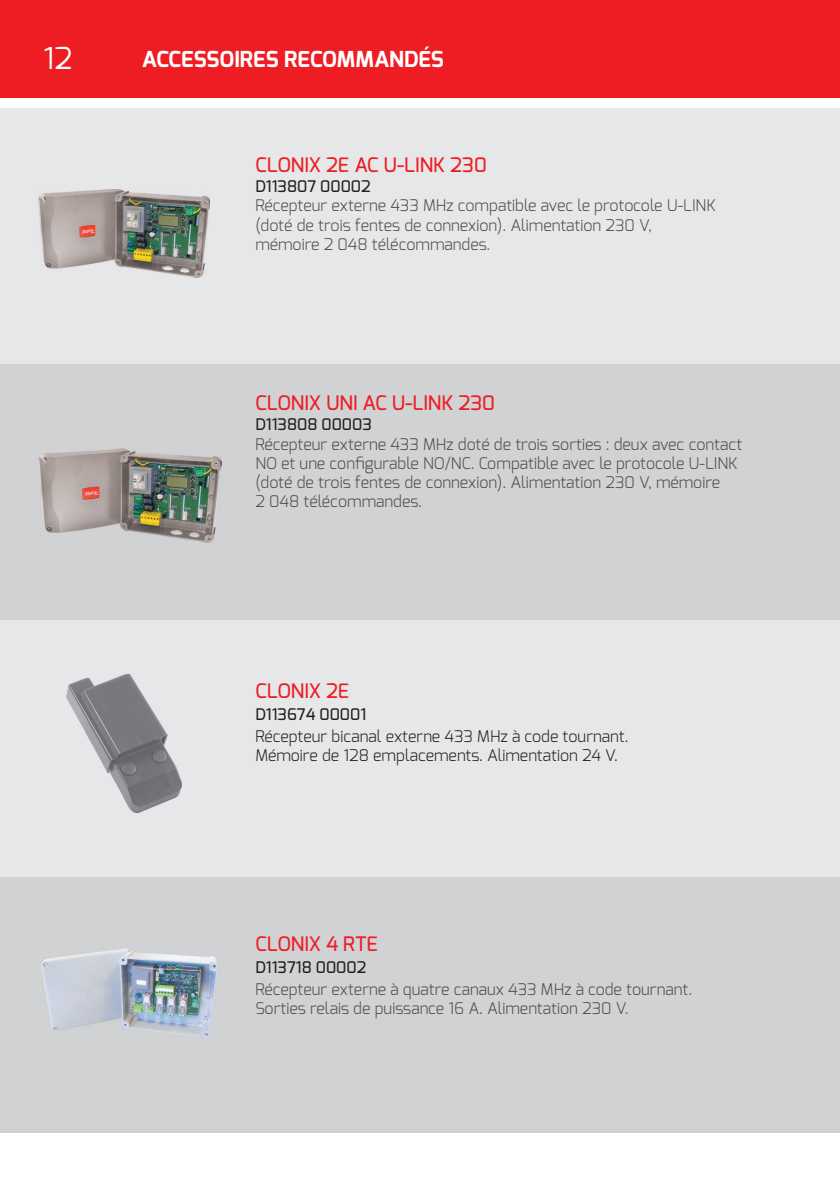
<style>
.page{position:relative;width:840px;height:1191px;background:#fff}
.page>*{position:absolute;margin:0;border:0;box-sizing:border-box;transform-origin:0 0}
.t1{font:30px "Exo";color:#fff}
.t2{font:700 22px "Exo";color:#fff}
.t3{font:500 20px "Exo";color:#ee1d23}
.t4{font:300 16px/19.2px "Exo";color:#4b4c4d}
.t5{font:300 16px/19.2px "Exo";color:#231f20}
.t6{font:500 16px "Exo";color:#231f20}
</style>
<div class="page">
<div style="left:0;top:0;width:839px;height:97px;background:#ee1d23"></div>
<div style="left:0;top:876px;width:839px;height:256px;background:#d1d2d4"></div>
<div style="left:0;top:108px;width:839px;height:256px;background:#e6e7e9"></div>
<div style="left:0;top:364px;width:839px;height:256px;background:#d1d2d4"></div>
<div style="left:0;top:620px;width:839px;height:256px;background:#e6e7e9"></div>
<img style="left:67px;top:674px;width:114px;height:138px">
<img style="left:38px;top:189px;width:172px;height:88px">
<img style="left:38px;top:448px;width:183px;height:94px">
<img style="left:41px;top:949px;width:177px;height:88px">
<h1 class="t1" style="left:44px;top:39px;width:30px">12</h1>
<h2 class="t2" style="left:142px;top:45px;width:303px">ACCESSOIRES RECOMMANDÉS</h2>
<p class="t3" style="left:255px;top:152px;width:233px">CLONIX 2E AC U-LINK 230</p>
<p class="t6" style="left:255px;top:176px;width:117px">D113807 00002</p>
<p class="t4" style="left:255px;top:196px;width:461px">Récepteur externe 433 MHz compatible avec le protocole U-LINK (doté de trois fentes de connexion). Alimentation 230 V, mémoire 2 048 télécommandes.</p>
<p class="t3" style="left:255px;top:390px;width:241px">CLONIX UNI AC U-LINK 230</p>
<p class="t6" style="left:255px;top:414px;width:118px">D113808 00003</p>
<p class="t4" style="left:255px;top:434px;width:488px">Récepteur externe 433 MHz doté de trois sorties : deux avec contact NO et une configurable NO/NC. Compatible avec le protocole U-LINK (doté de trois fentes de connexion). Alimentation 230 V, mémoire<br>2 048 télécommandes.</p>
<p class="t3" style="left:255px;top:677px;width:95px">CLONIX 2E</p>
<p class="t6" style="left:255px;top:704px;width:112px">D113674 00001</p>
<p class="t5" style="left:255px;top:726px;width:374px">Récepteur bicanal externe 433 MHz à code tournant.<br>Mémoire de 128 emplacements. Alimentation 24 V.</p>
<p class="t3" style="left:255px;top:930px;width:124px">CLONIX 4 RTE</p>
<p class="t6" style="left:255px;top:957px;width:112px">D113718 00002</p>
<p class="t4" style="left:255px;top:979px;width:438px">Récepteur externe à quatre canaux 433 MHz à code tournant.<br>Sorties relais de puissance 16 A. Alimentation 230 V.</p>
</div>
